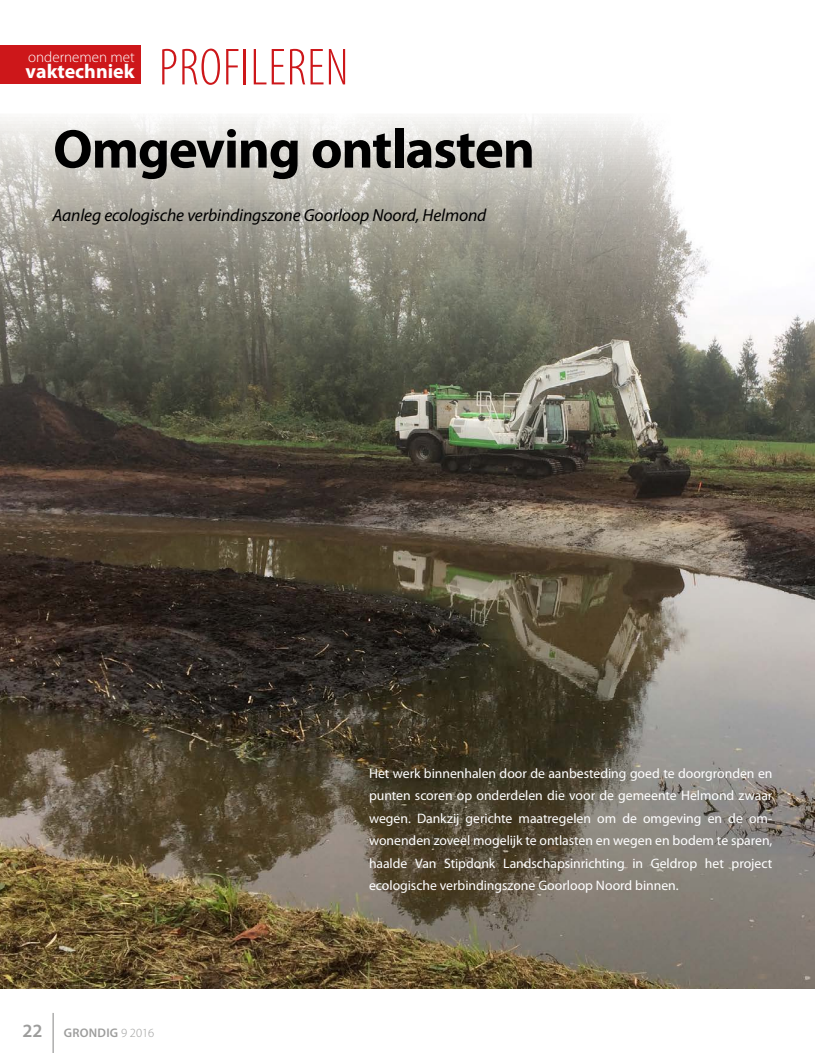
<style>
.page{position:relative;width:815px;height:1053px;background:#fff}
.page>*{position:absolute;margin:0;border:0;box-sizing:border-box;transform-origin:0 0}
.t1{font:700 55px "Myriad Pro";letter-spacing:-.025em;color:#000}
.t2{font:300 condensed 52.5px "Myriad Pro";letter-spacing:.02em;color:#cd171a}
.t3{font:700 20px "Myriad Pro";color:#fff}
.t4{font:italic 17.5px "Myriad Pro";letter-spacing:-.01em;color:#000}
.t5{font:300 15px "Myriad Pro";color:#fff}
.t6{font:13.75px/22.5px "Myriad Pro";color:#fff;text-align:justify}
.t7{font:600 12.5px "Myriad Pro";letter-spacing:.02em;color:#9d9d9c}
.s1{font-size:18.75px}
.s2{font-weight:300}
</style>
<div class="page">
<hr style="left:53px;top:1012px;width:1px;height:40px;background:#9d9d9c">
<div style="left:0;top:45px;width:141px;height:39px;background:#cd171a"></div>
<img style="left:0;top:117px;width:815px;height:871px">
<p class="t5" style="left:28px;top:49px;width:108px">ondernemen met</p>
<h3 class="t3" style="left:26px;top:58px;width:110px">vaktechniek</h3>
<h2 class="t2" style="left:159px;top:39px;width:191px">PROFILEREN</h2>
<h1 class="t1" style="left:53px;top:113px;width:483px">Omgeving ontlasten</h1>
<p class="t4" style="left:53px;top:204px;width:435px">Aanleg ecologische verbindingszone Goorloop Noord, Helmond</p>
<p class="t7" style="left:22px;top:1024px;width:133px"><span class="s1">22</span> GRONDIG <span class="s2">9 2016</span></p>
<p class="t6" style="left:369px;top:761px;width:405px">Het werk binnenhalen door de aanbesteding goed te doorgronden en punten scoren op onderdelen die voor de gemeente Helmond zwaar wegen. Dankzij gerichte maatregelen om de omgeving en de om&shy;wonenden zoveel mogelijk te ontlasten en wegen en bodem te sparen, haalde Van Stipdonk Landschapsinrichting in Geldrop het project ecologische verbindingszone Goorloop Noord binnen.</p>
</div>
